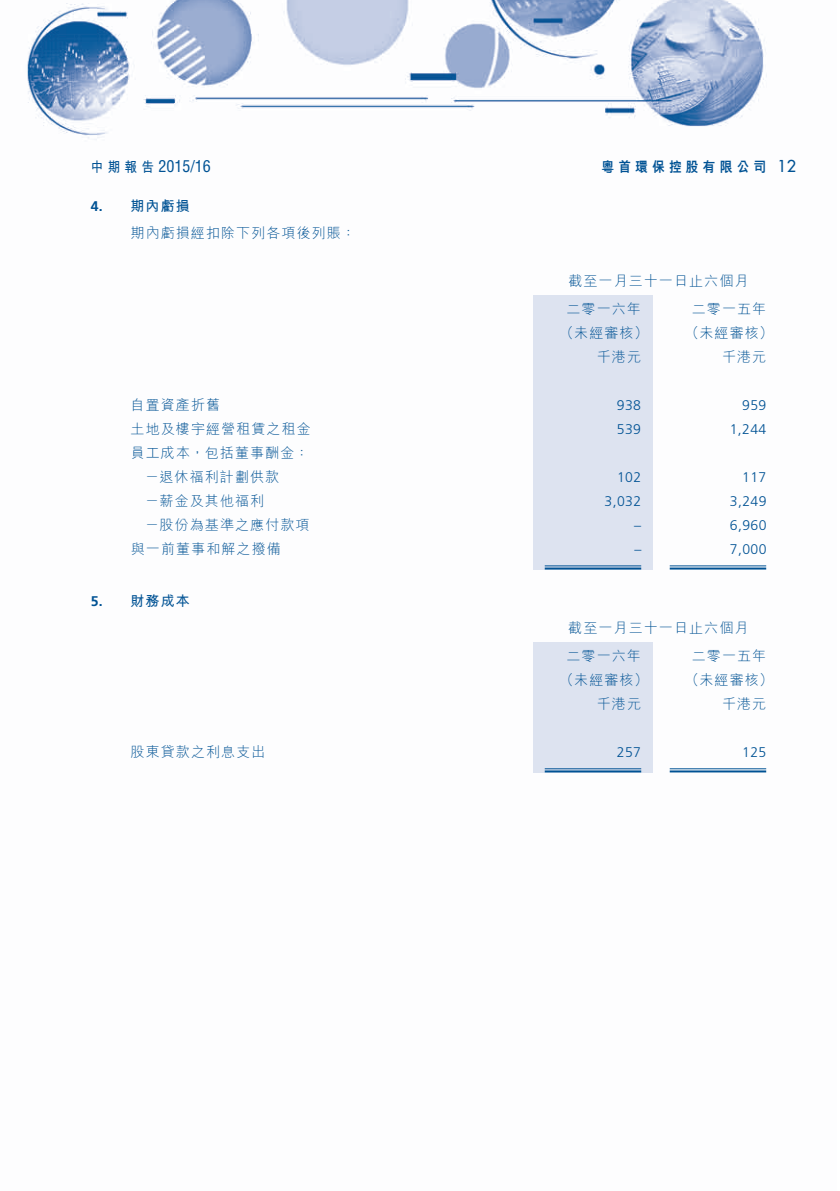
<style>
.page{position:relative;width:840px;height:1191px;background:#fff}
.page>*{position:absolute;margin:0;border:0;box-sizing:border-box;transform-origin:0 0}
.t1{font:condensed 16px "Helvetica LT Std";color:#005294}
.t2{font:500 16px "Futura Std";color:#005294}
.t3{font:300 14px/28px "M Hei HK";letter-spacing:.08em;color:#005294}
.t4{font:300 14px "Frutiger LT Std";letter-spacing:.03em;color:#005294}
.t5{font:800 14px "M Hei HK";letter-spacing:.34em;color:#005294;scale:.9 1}
.t6{font:700 14px "M Hei HK";letter-spacing:.08em;color:#005294}
.t7{font:700 14px "M Hei HK";letter-spacing:.08em;color:#005294;scale:.9 1}
.t8{font:700 14px "Frutiger LT Std";color:#005294}
</style>
<div class="page">
<img style="left:27px;top:0;width:740px;height:773px">
<div style="left:533px;top:295px;width:119px;height:274px;background:#dde3f0"></div>
<hr style="left:544px;top:565px;width:97px;height:1px;background:#005294">
<hr style="left:544px;top:567px;width:97px;height:2px;background:#005294">
<hr style="left:669px;top:565px;width:96px;height:1px;background:#005294">
<hr style="left:669px;top:567px;width:96px;height:2px;background:#005294">
<div style="left:533px;top:642px;width:119px;height:130px;background:#dde3f0"></div>
<hr style="left:544px;top:768px;width:97px;height:1px;background:#005294">
<hr style="left:544px;top:770px;width:97px;height:2px;background:#005294">
<hr style="left:669px;top:768px;width:96px;height:1px;background:#005294">
<hr style="left:669px;top:770px;width:96px;height:2px;background:#005294">
<p class="t1" style="left:158px;top:156px;width:54px">2015/16</p>
<p class="t7" style="left:91px;top:157px;width:72px">中期報告</p>
<p class="t6" style="left:130px;top:196px;width:61px">期內虧損</p>
<p class="t8" style="left:91px;top:198px;width:14px">4.</p>
<p class="t5" style="left:601px;top:159px;width:184px">粵首環保控股有限公司</p>
<p class="t2" style="left:777px;top:156px;width:20px">12</p>
<p class="t3" style="left:130px;top:218px;width:226px">期內虧損經扣除下列各項後列賬：</p>
<p class="t3" style="left:691px;top:266px;width:76px;text-indent:-123px">截至一月三十一日止六個月<br>二零一五年</p>
<p class="t3" style="left:566px;top:294px;width:76px">二零一六年</p>
<p class="t3" style="left:559px;top:318px;width:90px">（未經審核）</p>
<p class="t3" style="left:684px;top:318px;width:90px">（未經審核(</p>
<p class="t3" style="left:596px;top:342px;width:46px">千港元</p>
<p class="t3" style="left:721px;top:342px;width:46px">千港元</p>
<p class="t3" style="left:130px;top:390px;width:91px">自置資產折舊</p>
<p class="t4" style="left:616px;top:397px;width:26px">938</p>
<p class="t4" style="left:741px;top:397px;width:26px">959</p>
<p class="t3" style="left:131px;top:416px;width:182px;line-height:24px">土地及樓宇經營租賃之租金員工成本，包括董事酬金：</p>
<p class="t4" style="left:616px;top:421px;width:26px">539</p>
<p class="t4" style="left:729px;top:421px;width:38px">1,244</p>
<p class="t3" style="left:145px;top:462px;width:136px">－退休福利計劃供款</p>
<p class="t4" style="left:616px;top:469px;width:26px">102</p>
<p class="t4" style="left:741px;top:469px;width:26px">117</p>
<p class="t3" style="left:145px;top:486px;width:120px">－薪金及其他福利</p>
<p class="t4" style="left:604px;top:493px;width:38px">3,032</p>
<p class="t4" style="left:729px;top:493px;width:38px">3,249</p>
<p class="t3" style="left:145px;top:510px;width:166px">－股份為基準之應付款項</p>
<p class="t4" style="left:634px;top:517px;width:8px">–</p>
<p class="t4" style="left:729px;top:517px;width:38px">6,960</p>
<p class="t8" style="left:91px;top:593px;width:14px">5.</p>
<p class="t3" style="left:131px;top:534px;width:151px">與一前董事和解之撥備</p>
<p class="t6" style="left:130px;top:590px;width:61px">財務成本</p>
<p class="t4" style="left:634px;top:541px;width:8px">–</p>
<p class="t4" style="left:729px;top:541px;width:38px">7,000</p>
<p class="t3" style="left:691px;top:613px;width:76px;text-indent:-123px">截至一月三十一日止六個月<br>二零一五年</p>
<p class="t3" style="left:566px;top:641px;width:76px">二零一六年</p>
<p class="t3" style="left:559px;top:665px;width:90px">（未經審核）</p>
<p class="t3" style="left:684px;top:665px;width:90px">（未經審核(</p>
<p class="t3" style="left:596px;top:689px;width:46px">千港元</p>
<p class="t3" style="left:721px;top:689px;width:46px">千港元</p>
<p class="t3" style="left:130px;top:737px;width:136px">股東貸款之利息支出</p>
<p class="t4" style="left:616px;top:744px;width:26px">257</p>
<p class="t4" style="left:741px;top:744px;width:26px">125</p>
</div>
